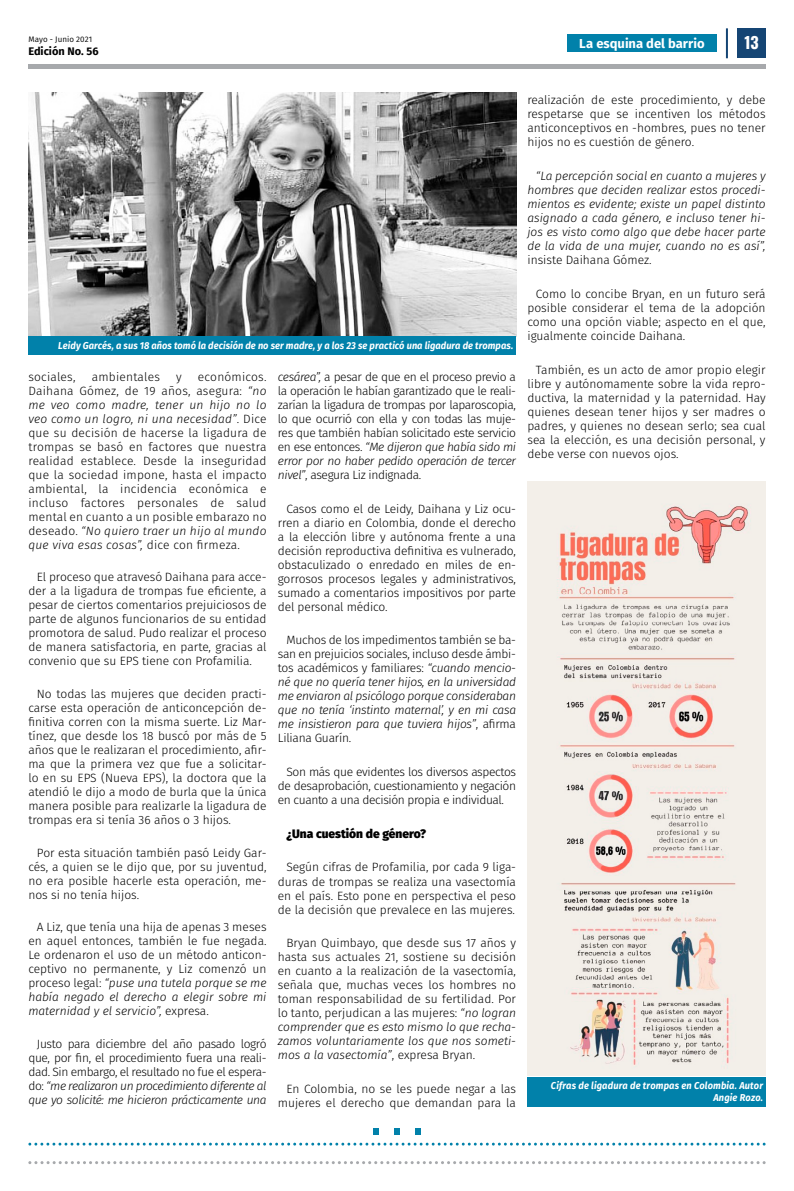
<style>
.page{position:relative;width:794px;height:1191px;background:#fff}
.page>*{position:absolute;margin:0;border:0;box-sizing:border-box;transform-origin:0 0}
.t1{font:700 16px "Oswald";color:#fff}
.t2{font:700 13px "Fira Sans";letter-spacing:-.005em;color:#fff}
.t3{font:300 12px/14px "Fira Sans";color:#000;text-align:justify}
.t4{font:italic 300 12px/14px "Fira Sans";letter-spacing:-.02em;color:#000;text-align:justify}
.t5{font:900 12px "Fira Sans";color:#000}
.t6{font:300 12px "Fira Sans";letter-spacing:.02em;color:#000}
.t7{font:700 11px "Fira Sans";color:#000}
.t8{font:italic 700 10px/12px "Fira Sans";letter-spacing:.01em;color:#fff;text-align:right;scale:.93 1}
.t9{font:8px "Fira Sans";letter-spacing:.01em;color:#000}
.s1{font-style:italic}
.s2{font-style:normal}
</style>
<div class="page">
<div style="left:567px;top:35px;width:150px;height:17px;background:#0181aa"></div>
<div style="left:737px;top:28px;width:28px;height:30px;background:#154574"></div>
<hr style="left:726px;top:28px;width:2px;height:30px;background:#154574">
<svg style="left:28px;top:1161px;width:737px;height:3px"></svg>
<div style="left:28px;top:64px;width:737px;height:5px;background:#a7a9ac"></div>
<svg style="left:373px;top:1128px;width:6px;height:6px"></svg>
<svg style="left:394px;top:1128px;width:6px;height:6px"></svg>
<svg style="left:415px;top:1128px;width:6px;height:6px"></svg>
<svg style="left:30px;top:1142px;width:735px;height:3px"></svg>
<img style="left:28px;top:92px;width:488px;height:244px">
<div style="left:28px;top:336px;width:488px;height:19px;background:#0181aa"></div>
<img style="left:527px;top:481px;width:238px;height:594px">
<div style="left:527px;top:1077px;width:238px;height:30px;background:#0181aa"></div>
<p class="t9" style="left:28px;top:33px;width:65px">Mayo - Junio 2021</p>
<p class="t7" style="left:28px;top:42px;width:72px">Edición No. 56</p>
<p class="t2" style="left:579px;top:32px;width:127px">La esquina del barrio</p>
<h1 class="t1" style="left:744px;top:29px;width:16px">13</h1>
<p class="t8" style="left:58px;top:338px;width:491px">Leidy Garcés, a sus 18 años tomó la decisión de no ser madre, y a los 23 se practicó una ligadura de trompas.</p>
<p class="t3" style="left:28px;top:369px;width:240px;text-indent:170px">económicos.<br>Daihana Gómez, de 19 años, asegura: <span class="s1">“no me veo como madre, tener un hijo no lo veo como un logro, ni una necesidad”</span>. Dice que su decisión de hacerse la ligadura de trompas se basó en factores que nuestra realidad establece. Desde la inseguridad que la sociedad impone, hasta el impacto ambiental, la incidencia económica e incluso factores personales de salud mental en cuanto a un posible embarazo no deseado. <span class="s1">“No quiero traer un hijo al mundo que viva esas cosas”,</span> dice con firmeza.</p>
<p class="t3" style="left:28px;top:570px;width:240px;text-indent:9px">El proceso que atravesó Daihana para acce&shy;der a la ligadura de trompas fue eficiente, a pesar de ciertos comentarios prejuiciosos de parte de algunos funcionarios de su entidad promotora de salud. Pudo realizar el proceso de manera satisfactoria, en parte, gracias al convenio que su EPS tiene con Profamilia.</p>
<p class="t3" style="left:28px;top:686px;width:240px;text-indent:9px">No todas las mujeres que deciden practi&shy;carse esta operación de anticoncepción de&shy;finitiva corren con la misma suerte. Liz Mar&shy;tínez, que desde los 18 buscó por más de 5 años que le realizaran el procedimiento, afir&shy;ma que la primera vez que fue a solicitar&shy;lo en su EPS (Nueva EPS), la doctora que la atendió le dijo a modo de burla que la única manera posible para realizarle la ligadura de trompas era si tenía 36 años o 3 hijos.</p>
<p class="t3" style="left:28px;top:845px;width:240px;text-indent:9px">Por esta situación también pasó Leidy Gar&shy;cés, a quien se le dijo que, por su juventud, no era posible hacerle esta operación, me&shy;nos si no tenía hijos.</p>
<p class="t3" style="left:28px;top:920px;width:240px;text-indent:9px">A Liz, que tenía una hija de apenas 3 meses en aquel entonces, también le fue negada.<br>Le ordenaron el uso de un método anticon&shy;ceptivo no permanente, y Liz comenzó un proceso legal: <span class="s1">“puse una tutela porque se me había negado el derecho a elegir sobre mi maternidad y el servicio”,</span> expresa.</p>
<p class="t3" style="left:28px;top:1036px;width:240px;text-indent:9px">Justo para diciembre del año pasado logró que, por fin, el procedimiento fuera una reali&shy;dad. Sin embargo, el resultado no fue el espera&shy;do: <span class="s1">“me realizaron un procedimiento diferente al que yo solicité: me hicieron prácticamente una</span></p>
<p class="t6" style="left:28px;top:368px;width:49px">sociales,</p>
<p class="t6" style="left:92px;top:368px;width:70px">ambientales</p>
<p class="t3" style="left:176px;top:369px;width:7px">y</p>
<p class="t3" style="left:278px;top:369px;width:240px"><span class="s1">cesárea”,</span> a pesar de que en el proceso previo a la operación le habían garantizado que le reali&shy;zarían la ligadura de trompas por laparoscopia, lo que ocurrió con ella y con todas las muje&shy;res que también habían solicitado este servicio en ese entonces. <span class="s1">“Me dijeron que había sido mi error por no haber pedido operación de tercer nivel”</span>, asegura Liz indignada.</p>
<p class="t3" style="left:278px;top:501px;width:240px;text-indent:9px">Casos como el de Leidy, Daihana y Liz ocu&shy;rren a diario en Colombia, donde el derecho a la elección libre y autónoma frente a una decisión reproductiva definitiva es vulnerado, obstaculizado o enredado en miles de en&shy;gorrosos procesos legales y administrativos, sumado a comentarios impositivos por parte del personal médico.</p>
<p class="t4" style="left:278px;top:633px;width:240px;text-indent:9px"><span class="s2">Muchos de los impedimentos también se ba&shy;san en prejuicios sociales, incluso desde ámbi&shy;tos académicos y familiares:</span> “cuando mencio&shy;né que no quería tener hijos, en la universidad me enviaron al psicólogo porque consideraban que no tenía ‘instinto maternal’, y en mi casa me insistieron para que tuviera hijos”<span class="s2">, afirma Liliana Guarín.</span></p>
<p class="t3" style="left:278px;top:765px;width:240px;text-indent:9px">Son más que evidentes los diversos aspectos de desaprobación, cuestionamiento y negación en cuanto a una decisión propia e individual.</p>
<p class="t5" style="left:286px;top:823px;width:141px">¿Una cuestión de género?</p>
<p class="t3" style="left:278px;top:860px;width:240px;text-indent:9px">Según cifras de Profamilia, por cada 9 liga&shy;duras de trompas se realiza una vasectomía en el país. Esto pone en perspectiva el peso de la decisión que prevalece en las mujeres.</p>
<p class="t3" style="left:278px;top:936px;width:240px;text-indent:9px">Bryan Quimbayo, que desde sus 17 años y hasta sus actuales 21, sostiene su decisión en cuanto a la realización de la vasectomía, señala que, muchas veces los hombres no toman responsabilidad de su fertilidad. Por lo tanto, perjudican a las mujeres: <span class="s1">“no logran comprender que es esto mismo lo que recha&shy;zamos voluntariamente los que nos someti&shy;mos a la vasectomía”</span>, expresa Bryan.</p>
<p class="t3" style="left:278px;top:1081px;width:240px;text-align:right">En Colombia, no se les puede negar a las mujeres el derecho que demandan para la</p>
<p class="t3" style="left:527px;top:93px;width:240px">realización de este procedimiento, y debe respetarse que se incentiven los métodos anticonceptivos en -hombres, pues no tener hijos no es cuestión de género.</p>
<p class="t4" style="left:527px;top:169px;width:240px;text-indent:9px">“La percepción social en cuanto a mujeres y hombres que deciden realizar estos procedi&shy;mientos es evidente; existe un papel distinto asignado a cada género, e incluso tener hi&shy;jos es visto como algo que debe hacer parte de la vida de una mujer, cuando no es así”,</p>
<p class="t3" style="left:527px;top:253px;width:126px">insiste Daihana Gómez.</p>
<p class="t3" style="left:527px;top:286px;width:240px;text-indent:9px">Como lo concibe Bryan, en un futuro será posible considerar el tema de la adopción como una opción viable; aspecto en el que, igualmente coincide Daihana.</p>
<p class="t3" style="left:527px;top:362px;width:240px;text-indent:9px">También, es un acto de amor propio elegir libre y autónomamente sobre la vida repro&shy;ductiva, la maternidad y la paternidad. Hay quienes desean tener hijos y ser madres o padres, y quienes no desean serlo; sea cual sea la elección, es una decisión personal, y debe verse con nuevos ojos.</p>
<p class="t8" style="left:551px;top:1079px;width:229px">Cifras de ligadura de trompas en Colombia. Autor<br>Angie Rozo.</p>
</div>
